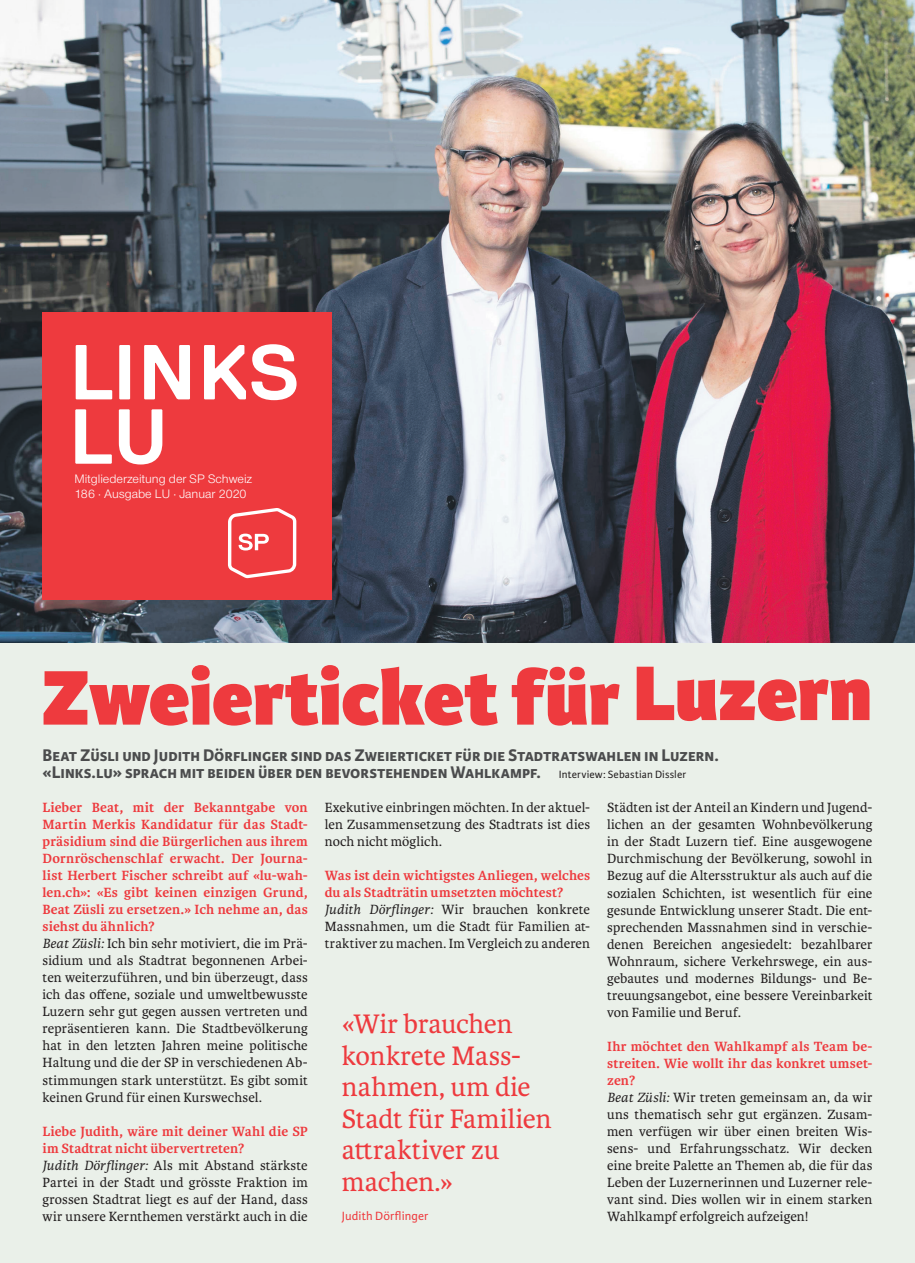
<style>
.page{position:relative;width:915px;height:1263px;background:#fff}
.page>*{position:absolute;margin:0;border:0;box-sizing:border-box;transform-origin:0 0}
.t1{font:800 82.5px "Karmina Sans";color:#ee3a3e}
.t2{font:700 77.7px "Replica";color:#fff}
.t3{font:28.5px/31.5px "Karmina";letter-spacing:-.005em;color:#ee3a3e}
.t4{font:700 18px/17px "Karmina Sans";color:#4b4c4d}
.t5{font:14.25px/17px "Karmina";letter-spacing:.01em;color:#231f20}
.t6{font:12.75px/15.3px "Nimbus San Nov";color:#fff}
.t7{font:12.75px "Karmina Sans";letter-spacing:.01em;color:#ee3a3e}
.s1{font-weight:400;font-size:11.25px;color:#231f20}
.s2{font-weight:700;color:#ee3a3e}
.s3{font-style:italic}
</style>
<div class="page">
<div style="left:0;top:0;width:914px;height:1263px;background:#eaf0e9"></div>
<img style="left:0;top:0;width:914px;height:642px">
<div style="left:43px;top:312px;width:289px;height:288px;background:#ee3a3e"></div>
<svg style="left:76px;top:345px;width:36px;height:54px"></svg>
<svg style="left:119px;top:345px;width:11px;height:54px"></svg>
<svg style="left:144px;top:345px;width:46px;height:54px"></svg>
<svg style="left:204px;top:344px;width:92px;height:56px"></svg>
<svg style="left:228px;top:508px;width:68px;height:70px"></svg>
<h2 class="t2" style="left:69px;top:394px;width:101px">LU</h2>
<p class="t6" style="left:74px;top:471px;width:179px">Mitgliederzeitung der SP Schweiz<br>186 · Ausgabe LU · Januar 2020</p>
<h1 class="t1" style="left:41px;top:649px;width:831px">Zweierticket für Luzern</h1>
<p class="t4" style="left:43px;top:747px;width:677px">Beat Züsli und Judith Dörflinger sind das Zweierticket für die Stadtratswahlen in Luzern. «Links.lu» sprach mit beiden über den bevorstehenden Wahlkampf. <span class="s1">Interview: Sebastian Dissler</span></p>
<p class="t5" style="left:43px;top:799px;width:267px"><span class="s2">Lieber Beat, mit der Bekanntgabe von Martin Merkis Kandidatur für das Stadt&shy;präsidium sind die Bürgerlichen aus ihrem Dornröschenschlaf erwacht. Der Journa&shy;list Herbert Fischer schreibt auf «lu-wah&shy;len.ch»: «Es gibt keinen einzigen Grund, Beat Züsli zu ersetzen.» Ich nehme an, das siehst du ähnlich?<br></span><span class="s3">Beat Züsli:</span> Ich bin sehr motiviert, die im Prä&shy;sidium und als Stadtrat begonnenen Arbei&shy;ten weiterzuführen, und bin überzeugt, dass ich das offene, soziale und umweltbewusste Luzern sehr gut gegen aussen vertreten und repräsentieren kann. Die Stadtbevölkerung hat in den letzten Jahren meine politische Haltung und die der SP in verschiedenen Ab&shy;stimmungen stark unterstützt. Es gibt somit keinen Grund für einen Kurswechsel.</p>
<p class="t5" style="left:43px;top:1122px;width:267px"><span class="s2">Liebe Judith, wäre mit deiner Wahl die SP im Stadtrat nicht übervertreten?<br></span><span class="s3">Judith Dörflinger:</span> Als mit Abstand stärkste Partei in der Stadt und grösste Fraktion im grossen Stadtrat liegt es auf der Hand, dass wir unsere Kernthemen verstärkt auch in die</p>
<p class="t5" style="left:325px;top:799px;width:267px;text-align:justify">Exekutive einbringen möchten. In der aktuel&shy;len Zusammensetzung des Stadtrats ist dies noch nicht möglich.</p>
<p class="t5" style="left:325px;top:867px;width:267px"><span class="s2">Was ist dein wichtigstes Anliegen, welches du als Stadträtin umsetzten möchtest?<br></span><span class="s3">Judith Dörflinger:</span> Wir brauchen konkrete Massnahmen, um die Stadt für Familien at&shy;traktiver zu machen. Im Vergleich zu anderen</p>
<h3 class="t3" style="left:342px;top:1008px;width:211px">«Wir brauchen konkrete Mass&shy;nahmen, um die<br>Stadt für Familien attraktiver zu machen.»</h3>
<p class="t7" style="left:342px;top:1209px;width:88px">Judith Dörflinger</p>
<p class="t5" style="left:607px;top:799px;width:267px;text-align:justify">Städten ist der Anteil an Kindern und Jugend&shy;lichen an der gesamten Wohnbevölkerung in der Stadt Luzern tief. Eine ausgewogene Durchmischung der Bevölkerung, sowohl in Bezug auf die Altersstruktur als auch auf die sozialen Schichten, ist wesentlich für eine gesunde Entwicklung unserer Stadt. Die ent&shy;sprechenden Massnahmen sind in verschie&shy;denen Bereichen angesiedelt: bezahlbarer Wohnraum, sichere Verkehrswege, ein aus&shy;gebautes und modernes Bildungs- und Be&shy;treuungsangebot, eine bessere Vereinbarkeit von Familie und Beruf.</p>
<p class="t5" style="left:607px;top:1038px;width:267px"><span class="s2">Ihr möchtet den Wahlkampf als Team be&shy;streiten. Wie wollt ihr das konkret umset&shy;zen?<br></span><span class="s3">Beat Züsli:</span> Wir treten gemeinsam an, da wir uns thematisch sehr gut ergänzen. Zusam&shy;men verfügen wir über einen breiten Wis&shy;sens- und Erfahrungsschatz. Wir decken eine breite Palette an Themen ab, die für das Leben der Luzernerinnen und Luzerner rele&shy;vant sind. Dies wollen wir in einem starken Wahlkampf erfolgreich aufzeigen!</p>
</div>
